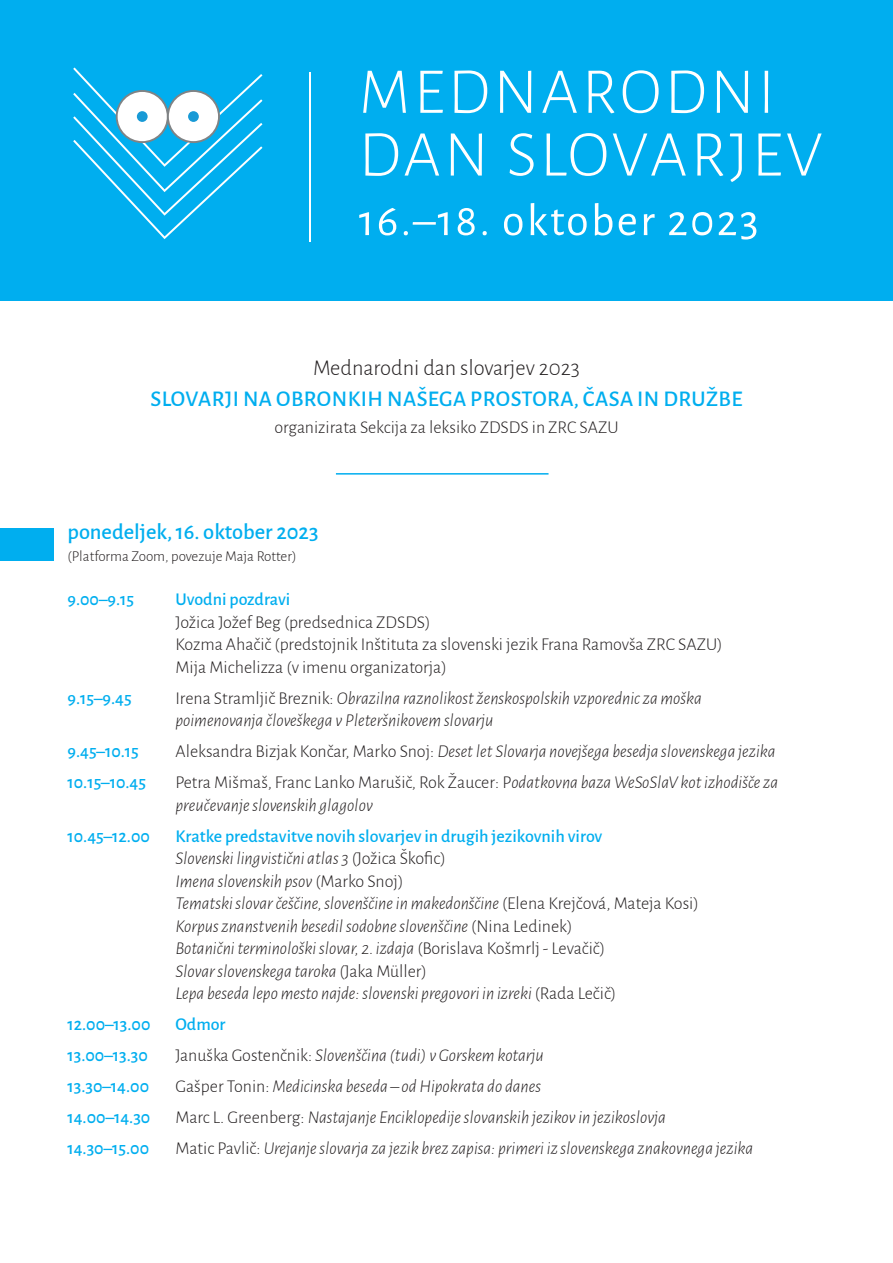
<style>
.page{position:relative;width:893px;height:1263px;background:#fff}
.page>*{position:absolute;margin:0;border:0;box-sizing:border-box;transform-origin:0 0}
.t1{font:500 22.5px "Alegreya Sans";letter-spacing:.01em;color:#00aeef}
.t2{font:300 22.5px "Alegreya Sans";color:#231f20}
.t3{font:italic 300 18px/22.5px "Alegreya Sans";color:#231f20}
.t4{font:300 18px/22.5px "Alegreya Sans";color:#231f20}
.t5{font:500 18px "Alegreya Sans";color:#00aeef}
.t6{font:300 15px "Alegreya Sans";color:#231f20}
.s1{font-style:normal}
.s2{font-weight:500;font-style:normal;color:#00aeef}
</style>
<div class="page">
<div style="left:0;top:0;width:893px;height:300px;background:#00aeef"></div>
<svg style="left:73px;top:68px;width:189px;height:171px"></svg>
<div style="left:117px;top:91px;width:51px;height:51px;background:#fff;border-radius:50%"></div>
<div style="left:116px;top:90px;width:53px;height:53px;border:2px solid #808385;border-radius:50%"></div>
<div style="left:137px;top:111px;width:11px;height:11px;background:#189ad6;border-radius:50%"></div>
<div style="left:168px;top:91px;width:51px;height:51px;background:#fff;border-radius:50%"></div>
<div style="left:167px;top:90px;width:53px;height:53px;border:2px solid #808385;border-radius:50%"></div>
<div style="left:188px;top:111px;width:11px;height:11px;background:#189ad6;border-radius:50%"></div>
<svg style="left:363px;top:71px;width:43px;height:42px"></svg>
<svg style="left:420px;top:71px;width:23px;height:42px"></svg>
<svg style="left:454px;top:70px;width:33px;height:43px"></svg>
<svg style="left:500px;top:71px;width:31px;height:42px"></svg>
<svg style="left:542px;top:71px;width:35px;height:42px"></svg>
<svg style="left:588px;top:71px;width:26px;height:42px"></svg>
<svg style="left:623px;top:70px;width:36px;height:43px"></svg>
<svg style="left:671px;top:70px;width:33px;height:43px"></svg>
<svg style="left:717px;top:71px;width:31px;height:42px"></svg>
<svg style="left:765px;top:71px;width:3px;height:42px"></svg>
<svg style="left:365px;top:133px;width:33px;height:43px"></svg>
<svg style="left:405px;top:133px;width:34px;height:43px"></svg>
<svg style="left:451px;top:133px;width:31px;height:43px"></svg>
<svg style="left:510px;top:133px;width:24px;height:43px"></svg>
<svg style="left:547px;top:133px;width:59px;height:43px"></svg>
<svg style="left:613px;top:133px;width:73px;height:43px"></svg>
<svg style="left:697px;top:133px;width:26px;height:43px"></svg>
<svg style="left:730px;top:133px;width:12px;height:49px"></svg>
<svg style="left:758px;top:133px;width:23px;height:43px"></svg>
<svg style="left:787px;top:133px;width:35px;height:43px"></svg>
<hr style="left:310px;top:73px;width:1px;height:169px;background:#fff">
<svg style="left:359px;top:212px;width:10px;height:23px"></svg>
<svg style="left:379px;top:208px;width:17px;height:27px"></svg>
<svg style="left:404px;top:212px;width:44px;height:23px"></svg>
<svg style="left:458px;top:208px;width:17px;height:27px"></svg>
<svg style="left:483px;top:231px;width:4px;height:4px"></svg>
<svg style="left:504px;top:214px;width:18px;height:21px"></svg>
<svg style="left:531px;top:203px;width:56px;height:32px"></svg>
<svg style="left:595px;top:203px;width:17px;height:33px"></svg>
<svg style="left:619px;top:214px;width:17px;height:21px"></svg>
<svg style="left:644px;top:214px;width:11px;height:21px"></svg>
<svg style="left:669px;top:212px;width:17px;height:23px"></svg>
<svg style="left:692px;top:212px;width:20px;height:23px"></svg>
<svg style="left:719px;top:212px;width:37px;height:28px"></svg>
<hr style="left:336px;top:473px;width:213px;height:2px;background:#00aeef">
<div style="left:0;top:528px;width:53px;height:33px;background:#00aeef"></div>
<p class="t2" style="left:313px;top:353px;width:268px">Mednarodni dan slovarjev 2023</p>
<p class="t1" style="left:150px;top:383px;width:594px">SLOVARJI NA OBRONKIH NAŠEGA PROSTORA, ČASA IN DRUŽBE</p>
<p class="t4" style="left:274px;top:415px;width:346px">organizirata Sekcija za leksiko ZDSDS in ZRC SAZU</p>
<p class="t1" style="left:68px;top:516px;width:252px">ponedeljek, 16. oktober 2023</p>
<p class="t6" style="left:68px;top:546px;width:231px">(Platforma Zoom, povezuje Maja Rotter)</p>
<p class="t5" style="left:68px;top:586px;width:68px">9.00–9.15</p>
<p class="t5" style="left:176px;top:586px;width:116px">Uvodni pozdravi</p>
<p class="t4" style="left:176px;top:610px;width:549px">Jožica Jožef Beg (predsednica ZDSDS)<br>Kozma Ahačič (predstojnik Inštituta za slovenski jezik Frana Ramovša ZRC SAZU)<br>Mija Michelizza (v imenu organizatorja)</p>
<p class="t5" style="left:68px;top:685px;width:66px">9.15–9.45</p>
<p class="t3" style="left:176px;top:686px;width:528px"><span class="s1">Irena Stramljič Breznik:</span> Obrazilna raznolikost ženskospolskih vzporednic za moška poimenovanja človeškega v Pleteršnikovem slovarju</p>
<p class="t5" style="left:68px;top:738px;width:73px">9.45–10.15</p>
<p class="t3" style="left:176px;top:739px;width:601px"><span class="s1">Aleksandra Bizjak Končar, Marko Snoj:</span> Deset let Slovarja novejšega besedja slovenskega jezika</p>
<p class="t5" style="left:68px;top:769px;width:80px">10.15–10.45</p>
<p class="t3" style="left:176px;top:770px;width:604px"><span class="s1">Petra Mišmaš, Franc Lanko Marušič, Rok Žaucer: P</span>odatkovna baza WeSoSlaV kot izhodišče za preučevanje slovenskih glagolov</p>
<p class="t5" style="left:68px;top:823px;width:84px">10.45–12.00</p>
<p class="t3" style="left:176px;top:824px;width:525px"><span class="s2">Kratke predstavitve novih slovarjev in drugih jezikovnih virov<br></span>Slovenski lingvistični atlas 3 <span class="s1">(Jožica Škofic)<br></span>Imena slovenskih psov <span class="s1">(Marko Snoj)<br></span>Tematski slovar češčine, slovenščine in makedonščine <span class="s1">(Elena Krejčová, Mateja Kosi)<br></span>Korpus znanstvenih besedil sodobne slovenščine <span class="s1">(Nina Ledinek)<br></span>Botanični terminološki slovar, 2. izdaja <span class="s1">(Borislava Košmrlj - Levačič)<br></span>Slovar slovenskega taroka <span class="s1">(Jaka Müller)<br></span>Lepa beseda lepo mesto najde: slovenski pregovori in izreki <span class="s1">(Rada Lečič)</span></p>
<p class="t5" style="left:68px;top:1011px;width:84px">12.00–13.00</p>
<p class="t5" style="left:176px;top:1011px;width:52px">Odmor</p>
<p class="t5" style="left:68px;top:1042px;width:82px">13.00–13.30</p>
<p class="t3" style="left:176px;top:1043px;width:370px"><span class="s1">Januška Gostenčnik:</span> Slovenščina (tudi) v Gorskem kotarju</p>
<p class="t5" style="left:68px;top:1073px;width:83px">13.30–14.00</p>
<p class="t3" style="left:176px;top:1074px;width:367px"><span class="s1">Gašper Tonin:</span> Medicinska beseda – od Hipokrata do danes</p>
<p class="t5" style="left:68px;top:1104px;width:84px">14.00–14.30</p>
<p class="t3" style="left:176px;top:1105px;width:492px"><span class="s1">Marc L. Greenberg:</span> Nastajanje Enciklopedije slovanskih jezikov in jezikoslovja</p>
<p class="t5" style="left:68px;top:1135px;width:83px">14.30–15.00</p>
<p class="t3" style="left:176px;top:1136px;width:579px"><span class="s1">Matic Pavlič:</span> Urejanje slovarja za jezik brez zapisa: primeri iz slovenskega znakovnega jezika</p>
</div>
